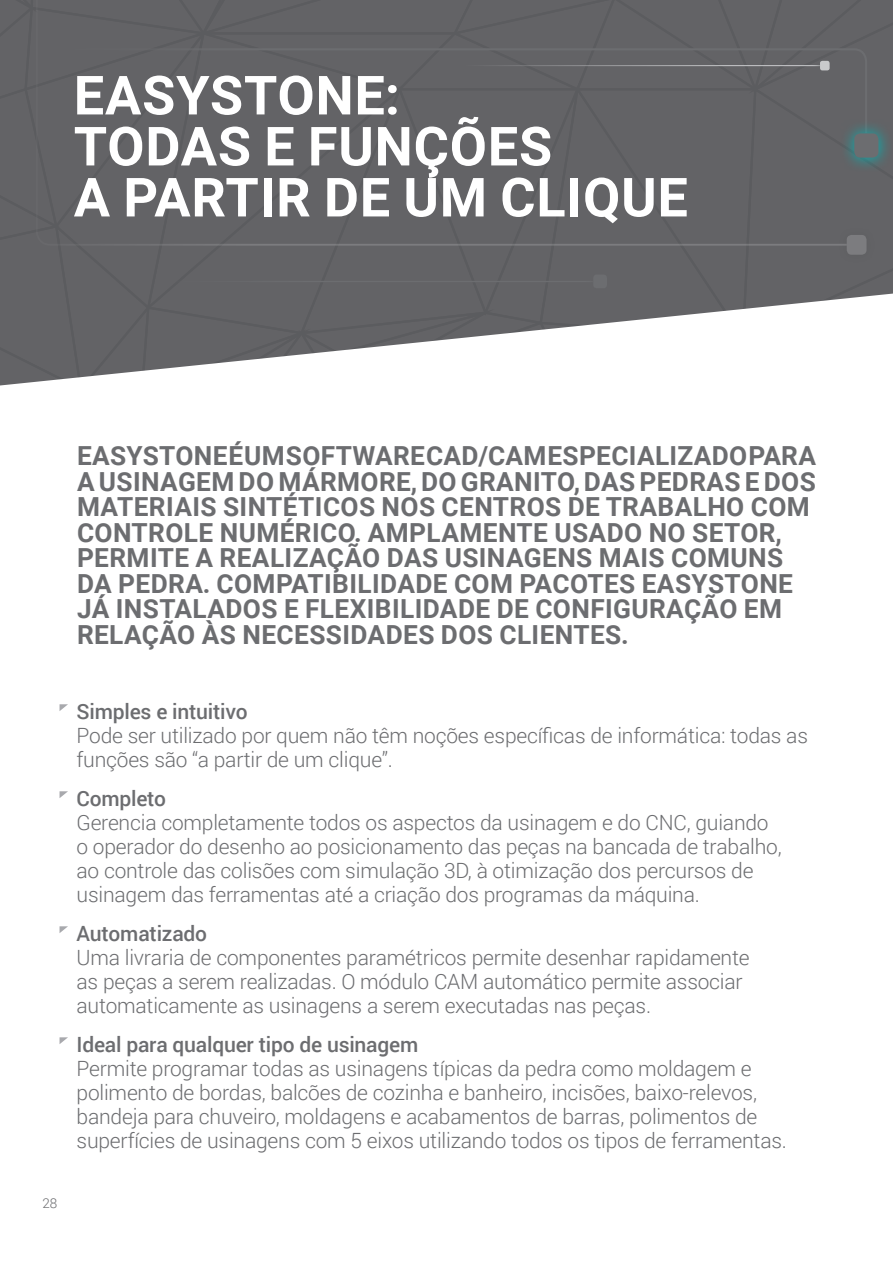
<style>
.page{position:relative;width:893px;height:1263px;background:#fff}
.page>*{position:absolute;margin:0;border:0;box-sizing:border-box;transform-origin:0 0}
.t1{font:700 54px/51px "Roboto";letter-spacing:.015em;color:#fff}
.t2{font:700 26.25px/25.5px "Roboto";letter-spacing:.015em;color:#6c6d70}
.t3{font:300 21px/24px "Roboto";letter-spacing:-.01em;color:#6c6d70}
.t4{font:300 13.5px "Roboto";color:#6c6d70}
.s1{font-weight:500}
</style>
<div class="page">
<svg style="left:0;top:0;width:893px;height:386px"></svg>
<svg style="left:848px;top:47px;width:20px;height:72px"></svg>
<svg style="left:848px;top:119px;width:45px;height:53px;background:#576b6e"></svg>
<div style="left:854px;top:133px;width:24px;height:25px;background:#6c6d70;border-radius:6px"></div>
<hr style="left:0;top:65px;width:820px;height:1px;background:#c9cacc">
<hr style="left:145px;top:281px;width:448px;height:1px;background:#6c6d70">
<div style="left:586px;top:267px;width:28px;height:28px;background:#636366"></div>
<div style="left:593px;top:274px;width:14px;height:14px;background:#6c6d70;border-radius:3px"></div>
<div style="left:838px;top:226px;width:37px;height:38px;background:#626265"></div>
<div style="left:847px;top:235px;width:19px;height:20px;background:#7c7c7f;border-radius:5px"></div>
<div style="left:35px;top:0;width:813px;height:247px;background:#636366"></div>
<svg style="left:60px;top:704px;width:8px;height:7px"></svg>
<svg style="left:60px;top:791px;width:8px;height:7px"></svg>
<svg style="left:60px;top:926px;width:8px;height:7px"></svg>
<svg style="left:60px;top:1037px;width:8px;height:7px"></svg>
<p class="t1" style="left:74px;top:68px;width:328px">EASYSTONE:</p>
<p class="t1" style="left:74px;top:119px;width:616px">TODAS E FUNÇÕES<br>A PARTIR DE UM CLIQUE</p>
<p class="t2" style="left:77px;top:442px;width:740px">EASYSTONE É UM SOFTWARE CAD/CAM ESPECIALIZADO PARA A USINAGEM DO MÁRMORE, DO GRANITO, DAS PEDRAS E DOS MATERIAIS SINTÉTICOS NOS CENTROS DE TRABALHO COM CONTROLE NUMÉRICO. AMPLAMENTE USADO NO SETOR, PERMITE A REALIZAÇÃO DAS USINAGENS MAIS COMUNS DA PEDRA. COMPATIBILIDADE COM PACOTES EASYSTONE JÁ INSTALADOS E FLEXIBILIDADE DE CONFIGURAÇÃO EM RELAÇÃO ÀS NECESSIDADES DOS CLIENTES.</p>
<p class="t4" style="left:42px;top:1194px;width:16px">28</p>
<p class="t3" style="left:77px;top:698px;width:733px"><span class="s1">Simples e intuitivo<br></span>Pode ser utilizado por quem não têm noções específicas de informática: todas as funções são “a partir de um clique”.</p>
<p class="t3" style="left:77px;top:785px;width:707px"><span class="s1">Completo<br></span>Gerencia completamente todos os aspectos da usinagem e do CNC, guiando o operador do desenho ao posicionamento das peças na bancada de trabalho, ao controle das colisões com simulação 3D, à otimização dos percursos de usinagem das ferramentas até a criação dos programas da máquina.</p>
<p class="t3" style="left:77px;top:920px;width:675px"><span class="s1">Automatizado<br></span>Uma livraria de componentes paramétricos permite desenhar rapidamente as peças a serem realizadas. O módulo CAM automático permite associar automaticamente as usinagens a serem executadas nas peças.</p>
<p class="t3" style="left:77px;top:1031px;width:712px"><span class="s1">Ideal para qualquer tipo de usinagem<br></span>Permite programar todas as usinagens típicas da pedra como moldagem e polimento de bordas, balcões de cozinha e banheiro, incisões, baixo-relevos, bandeja para chuveiro, moldagens e acabamentos de barras, polimentos de superfícies de usinagens com 5 eixos utilizando todos os tipos de ferramentas.</p>
</div>
